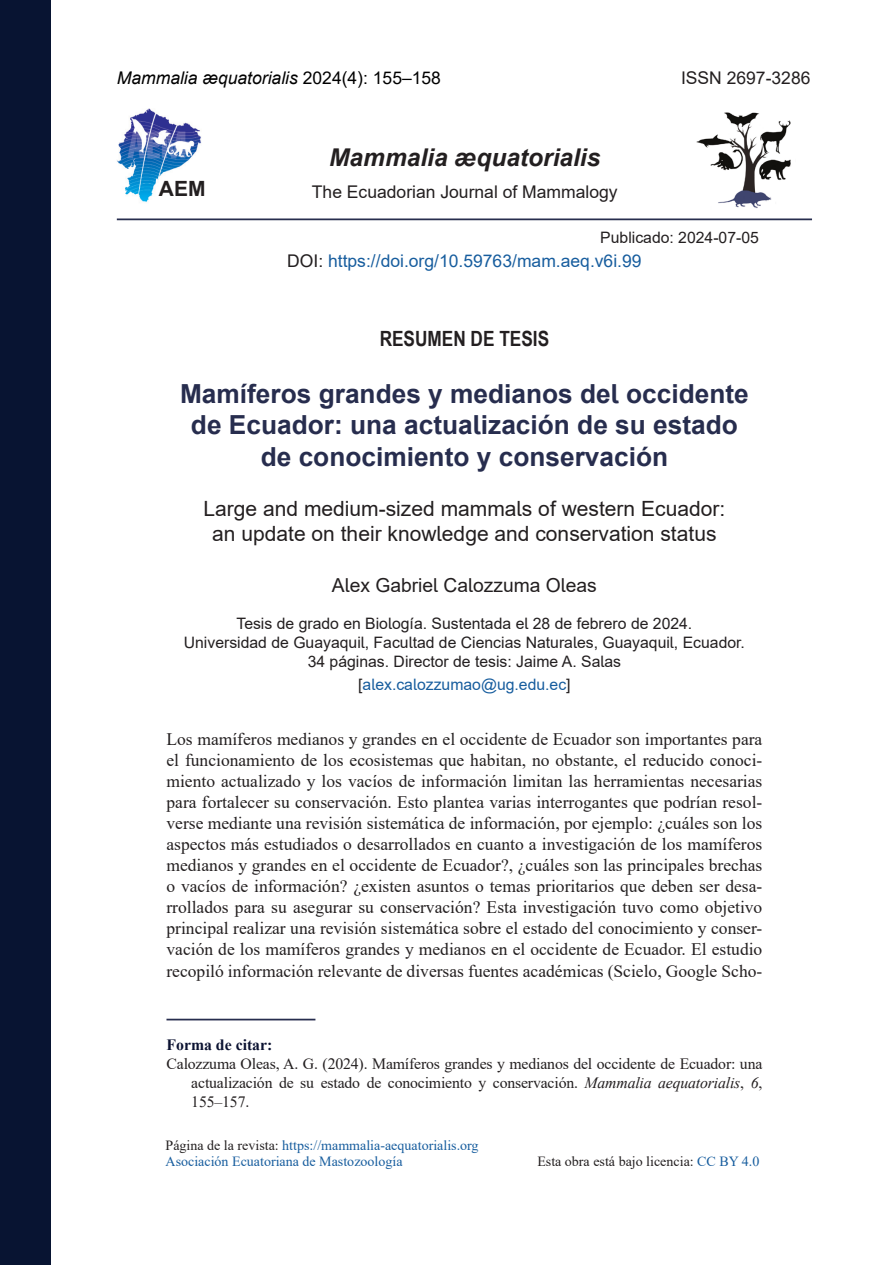
<style>
.page{position:relative;width:869px;height:1265px;background:#fff}
.page>*{position:absolute;margin:0;border:0;box-sizing:border-box;transform-origin:0 0}
.t1{font:700 26.25px/31.5px "Arial";color:#272d4e;text-align:center}
.t2{font:italic 700 24.5px "Arial";color:#231f20}
.t3{font:21px/25.2px "Arial";color:#231f20;text-align:center}
.t4{font:700 21px "Arial Narrow";color:#231f20}
.t5{font:700 21px "Arial";color:#231f20}
.t6{font:19.25px "Arial";color:#231f20}
.t7{font:17.5px/21px "Times New Roman";color:#231f20;text-align:justify}
.t8{font:17.5px "Arial";color:#231f20}
.t9{font:17.5px "Arial";color:#175d9e}
.t10{font:italic 17.5px "Arial";color:#000}
.t11{font:15.75px/18.9px "Arial";color:#231f20;text-align:center}
.t12{font:15.75px/18.9px "Times New Roman";letter-spacing:-.01em;color:#231f20;text-align:justify}
.t13{font:15.75px "Arial";color:#175d9e}
.t14{font:700 15.75px "Times New Roman";color:#0c1332}
.t15{font:14px/16.8px "Times New Roman";color:#175d9e}
.t16{font:14px "Times New Roman";color:#231f20}
.s1{font-style:normal}
.s2{color:#231f20}
.s3{font-style:italic}
.s4{color:#175d9e}
</style>
<div class="page">
<div style="left:0;top:0;width:51px;height:1265px;background:#081432"></div>
<hr style="left:166px;top:1019px;width:149px;height:1px;background:#272d4e">
<hr style="left:117px;top:218px;width:694px;height:2px;background:#272d4e">
<img style="left:117px;top:108px;width:84px;height:94px">
<img style="left:696px;top:112px;width:95px;height:97px">
<p class="t10" style="left:117px;top:67px;width:325px">Mammalia æquatorialis <span class="s1">2024(4): 155–158</span></p>
<p class="t8" style="left:680px;top:66px;width:131px">ISSN 2697-3286</p>
<h2 class="t2" style="left:329px;top:141px;width:272px">Mammalia æquatorialis</h2>
<p class="t5" style="left:159px;top:174px;width:48px">AEM</p>
<p class="t8" style="left:312px;top:180px;width:307px">The Ecuadorian Journal of Mammalogy</p>
<p class="t11" style="left:600px;top:228px;width:160px">Publicado: 2024-07-05</p>
<p class="t9" style="left:287px;top:249px;width:356px"><span class="s2">DOI:</span> https://doi.org/10.59763/mam.aeq.v6i.99</p>
<p class="t4" style="left:379px;top:323px;width:171px">RESUMEN DE TESIS</p>
<h1 class="t1" style="left:180px;top:378px;width:570px">Mamíferos grandes y medianos del occidente de Ecuador: una actualización de su estado de conocimiento y conservación</h1>
<p class="t3" style="left:203px;top:496px;width:523px">Large and medium-sized mammals of western Ecuador: an update on their knowledge and conservation status</p>
<p class="t6" style="left:332px;top:572px;width:266px">Alex Gabriel Calozzuma Oleas</p>
<p class="t11" style="left:184px;top:614px;width:562px">Tesis de grado en Biología. Sustentada el 28 de febrero de 2024.<br>Universidad de Guayaquil, Facultad de Ciencias Naturales, Guayaquil, Ecuador.<br>34 páginas. Director de tesis: Jaime A. Salas</p>
<p class="t13" style="left:358px;top:674px;width:214px"><span class="s2">[</span>alex.calozzumao@ug.edu.ec<span class="s2">]</span></p>
<p class="t7" style="left:166px;top:728px;width:597px">Los mamíferos medianos y grandes en el occidente de Ecuador son importantes para el funcionamiento de los ecosistemas que habitan, no obstante, el reducido conoci&shy;miento actualizado y los vacíos de información limitan las herramientas necesarias para fortalecer su conservación. Esto plantea varias interrogantes que podrían resol&shy;verse mediante una revisión sistemática de información, por ejemplo: ¿cuáles son los aspectos más estudiados o desarrollados en cuanto a investigación de los mamíferos medianos y grandes en el occidente de Ecuador?, ¿cuáles son las principales brechas o vacíos de información? ¿existen asuntos o temas prioritarios que deben ser desa&shy;rrollados para su asegurar su conservación? Esta investigación tuvo como objetivo principal realizar una revisión sistemática sobre el estado del conocimiento y conser&shy;vación de los mamíferos grandes y medianos en el occidente de Ecuador. El estudio recopiló información relevante de diversas fuentes académicas (Scielo, Google Scho-</p>
<p class="t14" style="left:166px;top:1034px;width:107px">Forma de citar:</p>
<p class="t12" style="left:191px;top:1054px;width:572px;text-indent:-25px">Calozzuma Oleas, A. G. (2024). Mamíferos grandes y medianos del occidente de Ecuador: una actualización de su estado de conocimiento y conservación. <span class="s3">Mammalia aequatorialis</span>, <span class="s3">6</span>, 155–157.</p>
<p class="t15" style="left:165px;top:1136px;width:314px"><span class="s2">Página de la revista:</span> https://mammalia-aequatorialis.org<br>Asociación Ecuatoriana de Mastozoología</p>
<p class="t16" style="left:537px;top:1152px;width:223px">Esta obra está bajo licencia: <span class="s4">CC BY 4.0</span></p>
</div>
